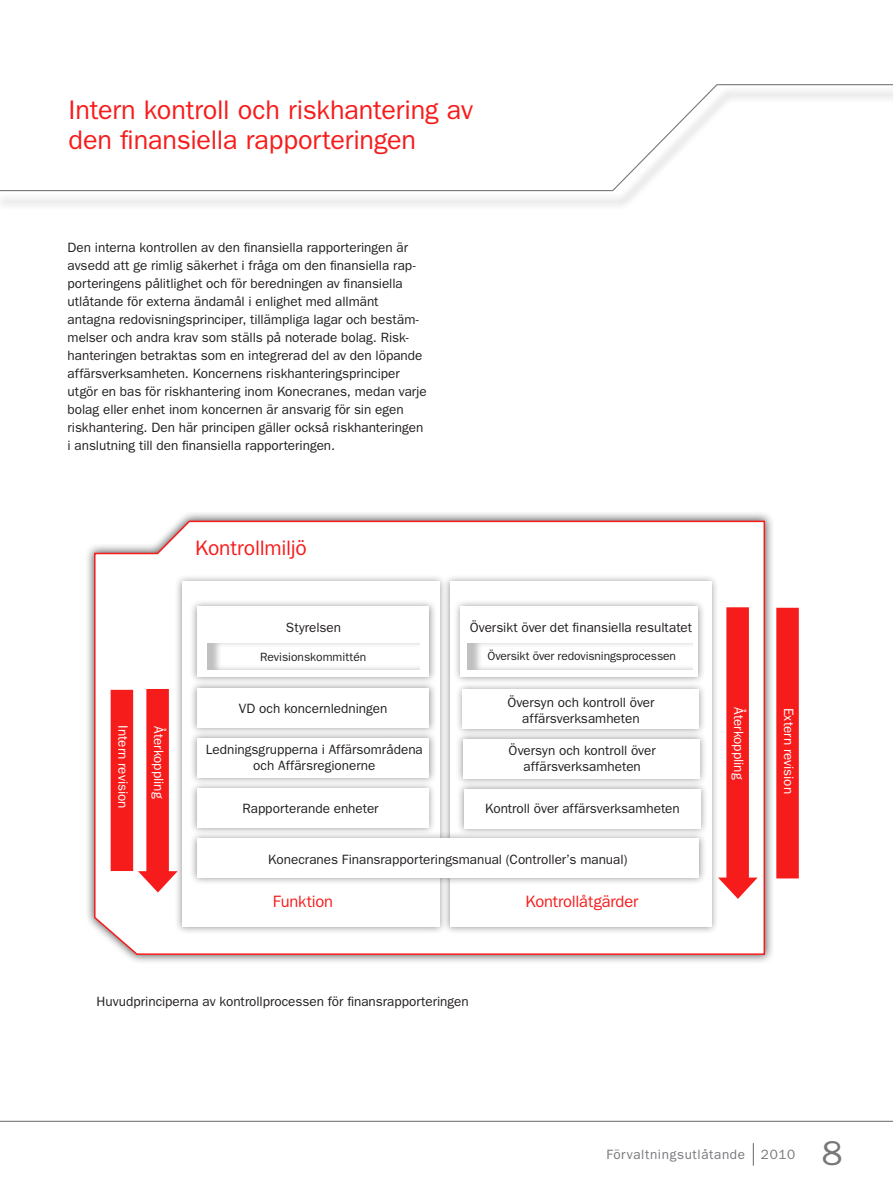
<style>
.page{position:relative;width:893px;height:1191px;background:#fff}
.page>*{position:absolute;margin:0;border:0;box-sizing:border-box;transform-origin:0 0}
.t1{font:34.5px "ITC Franklin Gothic Std";color:#76787b}
.t2{font:27px/30px "ITC Franklin Gothic Std";letter-spacing:-.005em;color:#f71c1c}
.t3{font:21px "ITC Franklin Gothic Std";letter-spacing:-.01em;color:#f71c1c}
.t4{font:16.5px "ITC Franklin Gothic Std";letter-spacing:-.01em;color:#f71c1c}
.t5{font:13.5px/18px "ITC Franklin Gothic Std";letter-spacing:-.005em;color:#231f20;text-align:center}
.t6{font:13.5px "ITC Franklin Gothic Std";letter-spacing:-.005em;color:#fff}
.t7{font:13.5px "ITC Franklin Gothic Std";letter-spacing:.045em;color:#76787b}
.t8{font:12px "ITC Franklin Gothic Std";letter-spacing:-.005em;color:#231f20}
</style>
<div class="page">
<hr style="left:0;top:1120px;width:893px;height:1px;background:#76787b">
<svg style="left:753px;top:1143px;width:1px;height:22px"></svg>
<div style="left:0;top:86px;width:893px;height:124px;background:#f9f9f9"></div>
<svg style="left:0;top:84px;width:893px;height:108px"></svg>
<div style="left:83px;top:510px;width:691px;height:453px;background:#231f20;opacity:.75"></div>
<svg style="left:93px;top:520px;width:673px;height:435px"></svg>
<div style="left:174px;top:574px;width:273px;height:361px;background:#231f20;opacity:.49"></div>
<div style="left:182px;top:582px;width:258px;height:345px;background:#fff"></div>
<div style="left:443px;top:574px;width:276px;height:361px;background:#231f20;opacity:.49"></div>
<div style="left:450px;top:582px;width:262px;height:345px;background:#fff"></div>
<div style="left:189px;top:599px;width:248px;height:85px;background:#231f20;opacity:.49"></div>
<div style="left:197px;top:606px;width:232px;height:71px;background:#fff"></div>
<div style="left:189px;top:680px;width:248px;height:55px;background:#231f20;opacity:.49"></div>
<div style="left:197px;top:688px;width:232px;height:39px;background:#fff"></div>
<div style="left:189px;top:730px;width:248px;height:55px;background:#231f20;opacity:.49"></div>
<div style="left:197px;top:738px;width:232px;height:39px;background:#fff"></div>
<div style="left:189px;top:780px;width:247px;height:55px;background:#231f20;opacity:.49"></div>
<div style="left:197px;top:788px;width:231px;height:39px;background:#fff"></div>
<div style="left:189px;top:831px;width:517px;height:54px;background:#231f20;opacity:.49"></div>
<div style="left:197px;top:838px;width:502px;height:40px;background:#fff"></div>
<div style="left:453px;top:599px;width:253px;height:85px;background:#231f20;opacity:.49"></div>
<div style="left:461px;top:606px;width:237px;height:71px;background:#fff"></div>
<div style="left:455px;top:682px;width:251px;height:54px;background:#231f20;opacity:.49"></div>
<div style="left:462px;top:690px;width:237px;height:39px;background:#fff"></div>
<div style="left:455px;top:731px;width:252px;height:55px;background:#231f20;opacity:.49"></div>
<div style="left:463px;top:739px;width:236px;height:39px;background:#fff"></div>
<div style="left:456px;top:781px;width:252px;height:55px;background:#231f20;opacity:.49"></div>
<div style="left:464px;top:789px;width:236px;height:39px;background:#fff"></div>
<div style="left:776px;top:608px;width:23px;height:270px;background:#f71c1c"></div>
<svg style="left:718px;top:877px;width:40px;height:22px"></svg>
<div style="left:726px;top:607px;width:23px;height:271px;background:#f71c1c"></div>
<div style="left:111px;top:690px;width:22px;height:181px;background:#f71c1c"></div>
<svg style="left:138px;top:871px;width:40px;height:21px"></svg>
<div style="left:146px;top:689px;width:23px;height:184px;background:#f71c1c"></div>
<div style="left:207px;top:641px;width:214px;height:28px;background:#231f20;opacity:.28"></div>
<div style="left:465px;top:641px;width:228px;height:28px;background:#231f20;opacity:.28"></div>
<h2 class="t2" style="left:69px;top:95px;width:406px">Intern kontroll och riskhantering av den finansiella rapporteringen</h2>
<p class="t5" style="left:68px;top:239px;width:361px;text-align:left">Den interna kontrollen av den finansiella rapporteringen är avsedd att ge rimlig säkerhet i fråga om den finansiella rap&shy;porteringens pålitlighet och för beredningen av finansiella utlåtande för externa ändamål i enlighet med allmänt antagna redovisningsprinciper, tillämpliga lagar och bestäm&shy;melser och andra krav som ställs på noterade bolag. Risk&shy;hanteringen betraktas som en integrerad del av den löpande affärsverksamheten. Koncernens riskhanteringsprinciper utgör en bas för riskhantering inom Konecranes, medan varje bolag eller enhet inom koncernen är ansvarig för sin egen riskhantering. Den här principen gäller också riskhanteringen i anslutning till den finansiella rapporteringen.</p>
<h3 class="t3" style="left:195px;top:536px;width:113px">Kontrollmiljö</h3>
<p class="t5" style="left:286px;top:619px;width:57px">Styrelsen</p>
<p class="t5" style="left:470px;top:619px;width:224px">Översikt över det finansiella resultatet</p>
<p class="t6" style="left:131px;top:725px;width:84px;rotate:90deg">Intern revision</p>
<p class="t6" style="left:167px;top:726px;width:74px;rotate:90deg">Återkoppling</p>
<p class="t8" style="left:260px;top:650px;width:108px">Revisionskommittén</p>
<p class="t8" style="left:487px;top:649px;width:190px">Översikt över redovisningsprocessen</p>
<p class="t5" style="left:507px;top:695px;width:149px;line-height:15.8px">Översyn och kontroll över affärsverksamheten</p>
<p class="t5" style="left:239px;top:699px;width:150px">VD och koncernledningen</p>
<p class="t5" style="left:206px;top:742px;width:219px;line-height:15.8px">Ledningsgrupperna i Affärsområdena och Affärsregionerne</p>
<p class="t5" style="left:242px;top:799px;width:138px">Rapporterande enheter</p>
<p class="t5" style="left:268px;top:850px;width:361px">Konecranes Finansrapporteringsmanual (Controller’s manual)</p>
<p class="t5" style="left:509px;top:743px;width:149px;line-height:15.8px">Översyn och kontroll över affärsverksamheten</p>
<p class="t5" style="left:485px;top:799px;width:196px">Kontroll över affärsverksamheten</p>
<p class="t4" style="left:273px;top:892px;width:62px">Funktion</p>
<p class="t4" style="left:525px;top:891px;width:115px">Kontrollåtgärder</p>
<p class="t5" style="left:97px;top:992px;width:374px">Huvudprinciperna av kontrollprocessen för finansrapporteringen</p>
<p class="t6" style="left:747px;top:707px;width:74px;rotate:90deg">Återkoppling</p>
<p class="t6" style="left:796px;top:707px;width:88px;rotate:90deg">Extern revision</p>
<p class="t7" style="left:606px;top:1146px;width:190px">Förvaltningsutlåtande 2010</p>
<h1 class="t1" style="left:822px;top:1133px;width:22px">8</h1>
</div>
